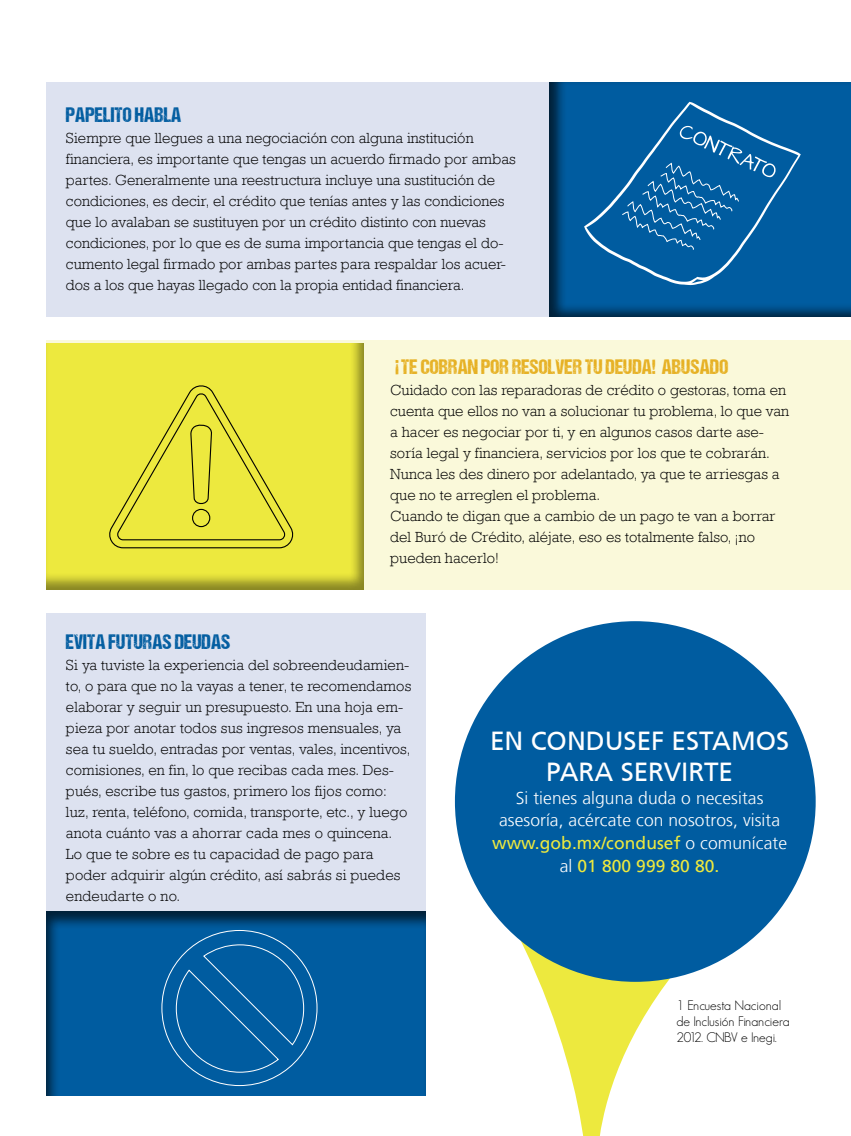
<style>
.page{position:relative;width:851px;height:1136px;background:#fff}
.page>*{position:absolute;margin:0;border:0;box-sizing:border-box;transform-origin:0 0}
.t1{font:26.1px/31.3px "Frutiger CE";color:#fff;text-align:center}
.t2{font:21px "DCC Ash";letter-spacing:.005em;color:#e6b022}
.t3{font:21px "DCC Ash";letter-spacing:.005em;color:#005ca0}
.t4{font:300 17.4px/22.6px "Frutiger LT";letter-spacing:.005em;color:#fff;text-align:center}
.t5{font:17.4px/22.6px "Frutiger";letter-spacing:.005em;color:#ede93e;text-align:center}
.t6{font:300 15px/21px "Rockwell";letter-spacing:.005em;color:#000}
.t7{font:300 13.5px/16.2px "Geosans";color:#000}
.s1{font-family:"Frutiger LT";font-weight:300;color:#fff}
</style>
<div class="page">
<div style="left:46px;top:83px;width:804px;height:234px;background:#dde2f0"></div>
<div style="left:46px;top:612px;width:379px;height:334px;background:#dde2f0"></div>
<div style="left:46px;top:340px;width:804px;height:250px;background:#faf9da"></div>
<svg style="left:425px;top:689px;width:391px;height:446px"></svg>
<div style="left:46px;top:909px;width:381px;height:187px;background:#000;opacity:.65"></div>
<div style="left:546px;top:81px;width:304px;height:237px;background:#000;opacity:.65"></div>
<div style="left:44px;top:343px;width:319px;height:249px;background:#000;opacity:.43"></div>
<div style="left:455px;top:621px;width:360px;height:360px;background:#005ca0;border-radius:50%"></div>
<svg style="left:584px;top:102px;width:216px;height:183px;background:#0c64a4"></svg>
<svg style="left:621px;top:126px;width:154px;height:124px;background:#166aa8"></svg>
<svg style="left:106px;top:382px;width:191px;height:167px;background:#e2de3b"></svg>
<svg style="left:161px;top:929px;width:157px;height:157px;background:#0b63a4"></svg>
<h2 class="t3" style="left:66px;top:103px;width:117px">PAPELITO HABLA</h2>
<p class="t6" style="left:66px;top:127px;width:451px">Siempre que llegues a una negociación con alguna institución financiera, es importante que tengas un acuerdo firmado por ambas partes. Generalmente una reestructura incluye una sustitución de condiciones, es decir, el crédito que tenías antes y las condiciones que lo avalaban se sustituyen por un crédito distinto con nuevas condiciones, por lo que es de suma importancia que tengas el do&shy;cumento legal firmado por ambas partes para respaldar los acuer&shy;dos a los que hayas llegado con la propia entidad financiera.</p>
<h2 class="t2" style="left:401px;top:355px;width:328px">TE COBRAN POR RESOLVER TU DEUDA! ABUSADO</h2>
<p class="t6" style="left:390px;top:379px;width:400px">Cuidado con las reparadoras de crédito o gestoras, toma en cuenta que ellos no van a solucionar tu problema, lo que van a hacer es negociar por ti, y en algunos casos darte ase&shy;soría legal y financiera, servicios por los que te cobrarán.<br>Nunca les des dinero por adelantado, ya que te arriesgas a que no te arreglen el problema.<br>Cuando te digan que a cambio de un pago te van a borrar del Buró de Crédito, aléjate, eso es totalmente falso, ¡no pueden hacerlo!</p>
<h2 class="t2" style="left:398px;top:378px;width:5px;rotate:-180deg">!</h2>
<h2 class="t3" style="left:66px;top:630px;width:166px">EVITA FUTURAS DEUDAS</h2>
<p class="t6" style="left:66px;top:654px;width:347px">Si ya tuviste la experiencia del sobreendeudamien&shy;to, o para que no la vayas a tener, te recomendamos elaborar y seguir un presupuesto. En una hoja em&shy;pieza por anotar todos sus ingresos mensuales, ya sea tu sueldo, entradas por ventas, vales, incentivos, comisiones, en fin, lo que recibas cada mes. Des&shy;pués, escribe tus gastos, primero los fijos como: luz, renta, teléfono, comida, transporte, etc., y luego anota cuánto vas a ahorrar cada mes o quincena.<br>Lo que te sobre es tu capacidad de pago para poder adquirir algún crédito, así sabrás si puedes endeudarte o no.</p>
<h1 class="t1" style="left:490px;top:724px;width:301px">EN CONDUSEF ESTAMOS<br>PARA SERVIRTE</h1>
<p class="t4" style="left:499px;top:786px;width:282px">Si tienes alguna duda o necesitas asesoría, acércate con nosotros, visita</p>
<p class="t5" style="left:492px;top:831px;width:296px">www.gob.mx/condusef <span class="s1">o comunícate al</span> 01 800 999 80 80.</p>
<p class="t7" style="left:676px;top:997px;width:115px">1 Encuesta Nacional de Inclusión Financiera<br>2012. CNBV e Inegi.</p>
</div>
